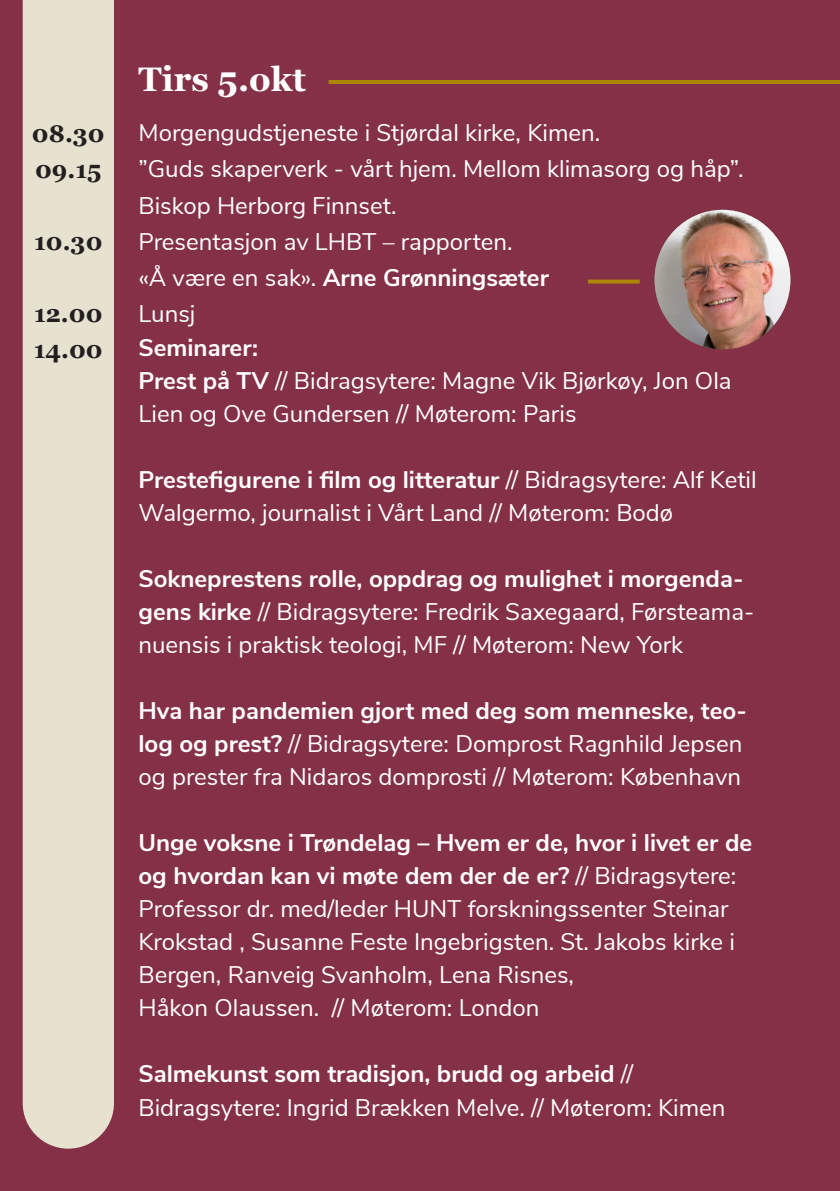
<style>
.page{position:relative;width:840px;height:1191px;background:#fff}
.page>*{position:absolute;margin:0;border:0;box-sizing:border-box;transform-origin:0 0}
.t1{font:700 34px "Georgia";color:#fff}
.t2{font:24px/33px "Nunito Sans";color:#fff}
.t3{font:700 24px "Nunito Sans";color:#fff}
.t4{font:700 24px "Georgia";color:#231f20}
.s1{font-weight:400}
.s2{font-weight:700}
</style>
<div class="page">
<div style="left:0;top:0;width:839px;height:1191px;background:#843046"></div>
<div style="left:23px;top:0;width:91px;height:1148px;background:#e6e2cf"></div>
<svg style="left:588px;top:279px;width:51px;height:4px"></svg>
<hr style="left:328px;top:80px;width:511px;height:4px;background:#ad8504">
<img style="left:654px;top:210px;width:136px;height:139px">
<p class="t4" style="left:32px;top:115px;width:74px">08.30</p>
<p class="t4" style="left:35px;top:151px;width:68px">09.15</p>
<p class="t4" style="left:34px;top:223px;width:70px">10.30</p>
<p class="t4" style="left:34px;top:295px;width:70px">12.00</p>
<p class="t4" style="left:34px;top:331px;width:70px">14.00</p>
<p class="t1" style="left:138px;top:54px;width:169px">Tirs 5.okt</p>
<p class="t2" style="left:138px;top:115px;width:463px">Morgengudstjeneste i Stjørdal kirke, Kimen.</p>
<p class="t2" style="left:138px;top:150px;width:606px;line-height:36px">”Guds skaperverk - vårt hjem. Mellom klimasorg og håp”.<br>Biskop Herborg Finnset.</p>
<p class="t2" style="left:138px;top:223px;width:375px">Presentasjon av LHBT – rapporten.</p>
<p class="t3" style="left:138px;top:260px;width:411px"><span class="s1">«Å være en sak».</span> Arne Grønningsæter</p>
<p class="t2" style="left:138px;top:295px;width:58px">Lunsj</p>
<p class="t3" style="left:138px;top:330px;width:121px">Seminarer:</p>
<p class="t2" style="left:138px;top:362px;width:594px"><span class="s2">Prest på TV</span> // Bidragsytere: Magne Vik Bjørkøy, Jon Ola<br>Lien og Ove Gundersen // Møterom: Paris</p>
<p class="t2" style="left:138px;top:461px;width:619px"><span class="s2">Prestefigurene i film og litteratur</span> // Bidragsytere: Alf Ketil<br>Walgermo, journalist i Vårt Land // Møterom: Bodø</p>
<p class="t2" style="left:138px;top:560px;width:617px"><span class="s2">Sokneprestens rolle, oppdrag og mulighet i morgenda&shy;gens kirke</span> // Bidragsytere: Fredrik Saxegaard, Førsteama&shy;nuensis i praktisk teologi, MF // Møterom: New York</p>
<p class="t2" style="left:138px;top:692px;width:609px"><span class="s2">Hva har pandemien gjort med deg som menneske, teo&shy;log og prest?</span> // Bidragsytere: Domprost Ragnhild Jepsen og prester fra Nidaros domprosti // Møterom: København</p>
<p class="t2" style="left:138px;top:824px;width:615px"><span class="s2">Unge voksne i Trøndelag – Hvem er de, hvor i livet er de og hvordan kan vi møte dem der de er?</span> // Bidragsytere:<br>Professor dr. med/leder HUNT forskningssenter Steinar Krokstad , Susanne Feste Ingebrigsten. St. Jakobs kirke i Bergen, Ranveig Svanholm, Lena Risnes,</p>
<p class="t2" style="left:138px;top:989px;width:402px">Håkon Olaussen. // Møterom: London</p>
<p class="t3" style="left:138px;top:1056px;width:496px">Salmekunst som tradisjon, brudd og arbeid <span class="s1">//</span></p>
<p class="t2" style="left:138px;top:1089px;width:588px">Bidragsytere: Ingrid Brækken Melve. // Møterom: Kimen</p>
</div>
